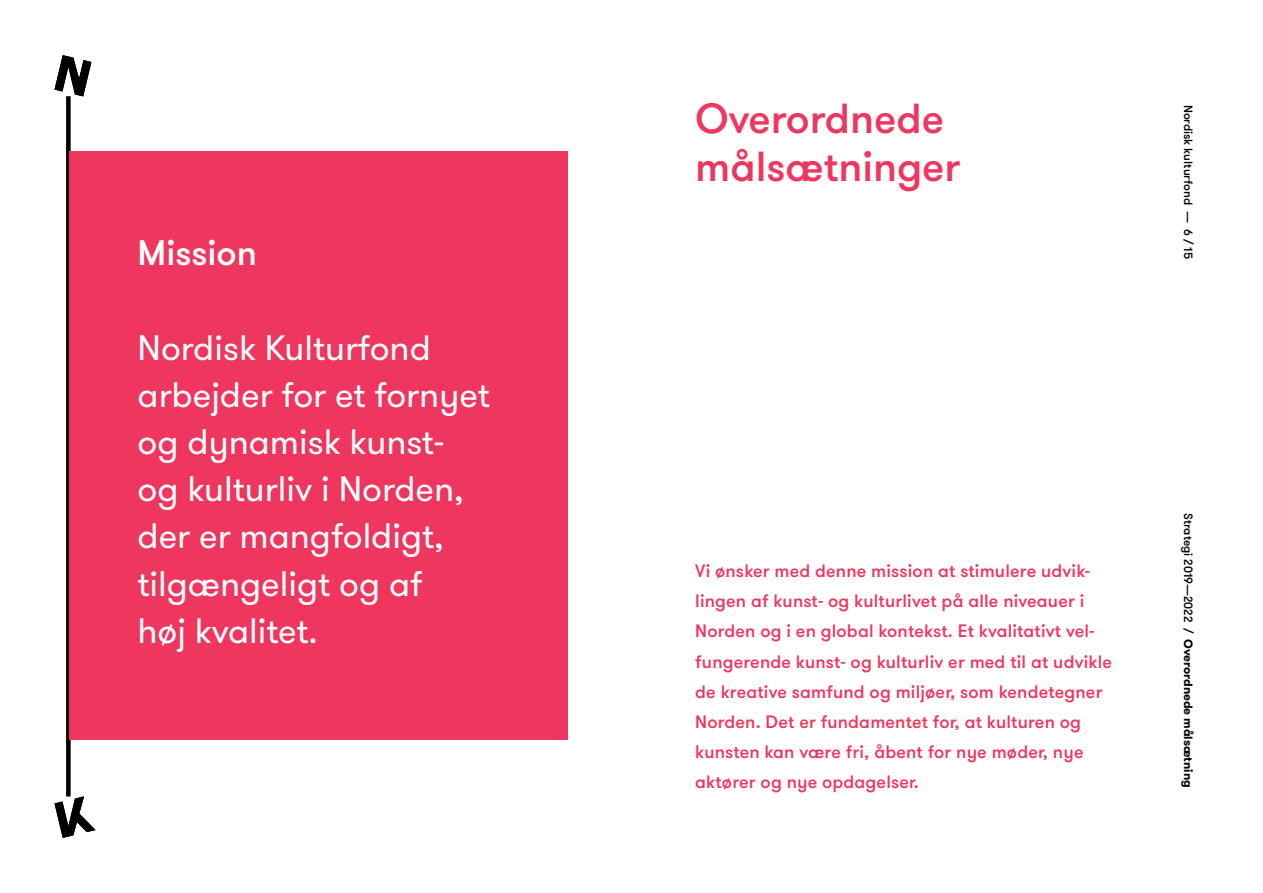
<style>
.page{position:relative;width:1263px;height:893px;background:#fff}
.page>*{position:absolute;margin:0;border:0;box-sizing:border-box;transform-origin:0 0}
.t1{font:500 42px/48px "GT Walsheim";color:#ee365f}
.t2{font:35.4px/47.2px "GT Walsheim";color:#fff}
.t3{font:500 35.4px "GT Walsheim";color:#fff}
.t4{font:500 18px/30px "GT Walsheim";letter-spacing:.01em;color:#ee365f}
.t5{font:700 12px "GT Walsheim";color:#000}
.t6{font:500 12px "GT Walsheim";color:#000}
.s1{font-weight:500}
</style>
<div class="page">
<svg style="left:54px;top:55px;width:42px;height:783px"></svg>
<div style="left:69px;top:151px;width:499px;height:588px;background:#ee365f"></div>
<h2 class="t3" style="left:138px;top:231px;width:121px">Mission</h2>
<h2 class="t2" style="left:138px;top:325px;width:354px">Nordisk Kulturfond arbejder for et fornyet og dynamisk kunst&shy;og kulturliv i Norden, der er mangfoldigt, tilgængeligt og af<br>høj kvalitet.</h2>
<h1 class="t1" style="left:695px;top:95px;width:267px">Overordnede målsætninger</h1>
<p class="t6" style="left:1196px;top:105px;width:156px;rotate:90deg">Nordisk kulturfond — 6 / 15</p>
<p class="t4" style="left:695px;top:557px;width:418px">Vi ønsker med denne mission at stimulere udvik&shy;lingen af kunst- og kulturlivet på alle niveauer i Norden og i en global kontekst. Et kvalitativt vel&shy;fungerende kunst- og kulturliv er med til at udvikle de kreative samfund og miljøer, som kendetegner Norden. Det er fundamentet for, at kulturen og kunsten kan være fri, åbent for nye møder, nye aktører og nye opdagelser.</p>
<p class="t5" style="left:1196px;top:513px;width:276px;rotate:90deg"><span class="s1">Strategi 2019—2022 /</span> Overordnede målsætning</p>
</div>
